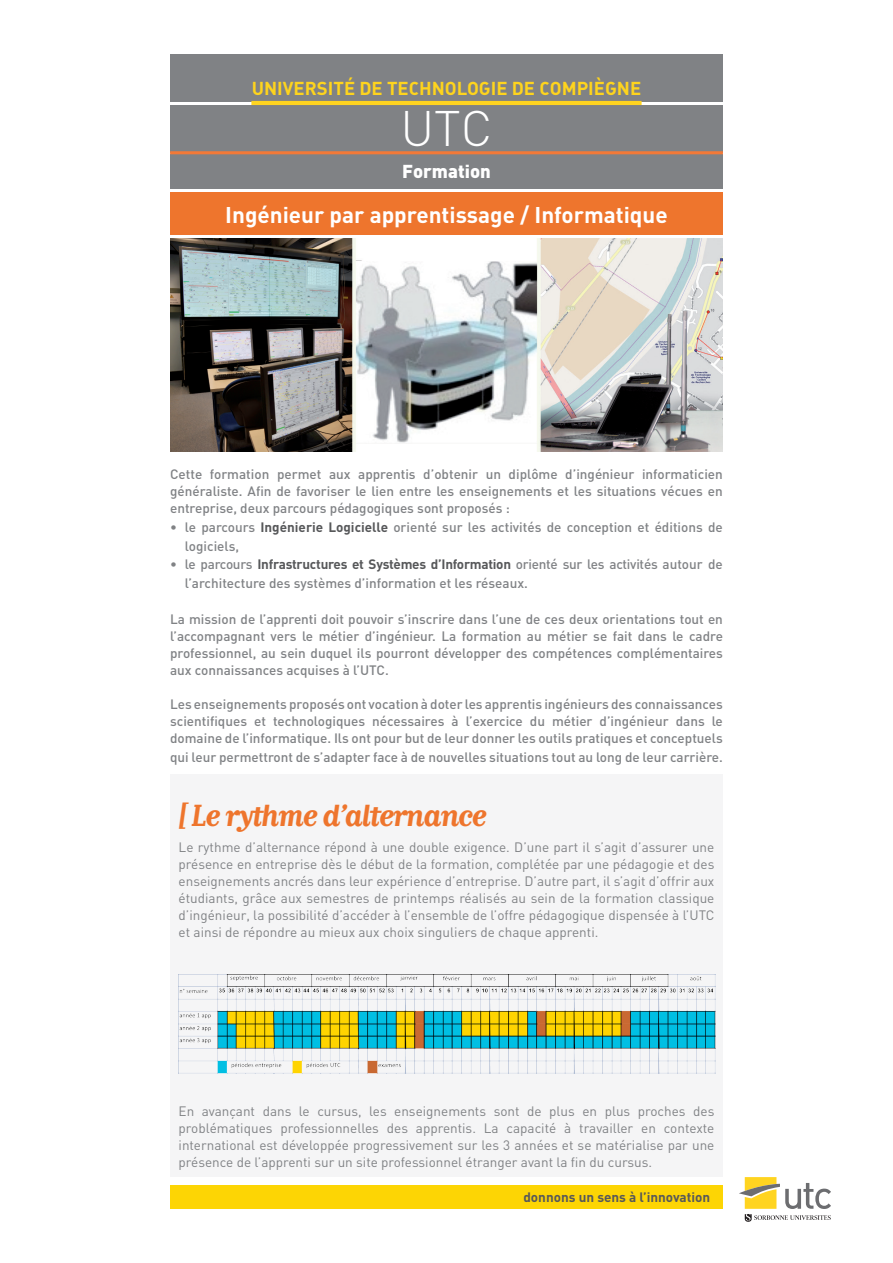
<style>
.page{position:relative;width:893px;height:1263px;background:#fff}
.page>*{position:absolute;margin:0;border:0;box-sizing:border-box;transform-origin:0 0}
.t1{font:300 49.2px "DIN";color:#fff}
.courant{font:700 30px "Matrix Script";letter-spacing:-.05em;color:#ee752d}
.t2{font:700 22.5px "DIN";color:#fff}
.t3{font:700 18.45px "DIN";color:#fed41d}
.t4{font:900 18.45px "DIN";color:#fff}
.courant-2{font:500 13.5px/17px "DIN";color:#808285;text-align:justify}
.t5{font:13.5px/17px "DIN";color:#808285;text-align:justify}
.t6{font:700 13.5px "DIN";color:#57585a}
.s1{font-weight:700;color:#57585a}
</style>
<div class="page">
<div style="left:170px;top:775px;width:553px;height:402px;background:#f5f5f6"></div>
<div style="left:170px;top:1185px;width:553px;height:24px;background:#fdd504"></div>
<div style="left:170px;top:54px;width:553px;height:48px;background:#808285"></div>
<div style="left:170px;top:154px;width:553px;height:35px;background:#808285"></div>
<div style="left:170px;top:105px;width:553px;height:48px;background:#808285"></div>
<hr style="left:251px;top:101px;width:391px;height:4px;background:#ffd420">
<hr style="left:170px;top:151px;width:553px;height:3px;background:#f37937">
<div style="left:170px;top:192px;width:553px;height:43px;background:#ee752d"></div>
<svg style="left:739px;top:1177px;width:92px;height:45px"></svg>
<img style="left:170px;top:238px;width:553px;height:213px">
<img style="left:179px;top:974px;width:536px;height:100px">
<h3 class="t3" style="left:252px;top:76px;width:391px">UNIVERSITÉ DE TECHNOLOGIE DE COMPIÈGNE</h3>
<h1 class="t1" style="left:400px;top:98px;width:94px">UTC</h1>
<h3 class="t4" style="left:402px;top:159px;width:90px">Formation</h3>
<h3 class="t2" style="left:225px;top:200px;width:444px">Ingénieur par apprentissage / Informatique</h3>
<p class="courant-2" style="left:170px;top:465px;width:554px">Cette formation permet aux apprentis d’obtenir un diplôme d’ingénieur informaticien généraliste. Afin de favoriser le lien entre les enseignements et les situations vécues en entreprise, deux parcours pédagogiques sont proposés :</p>
<p class="courant-2" style="left:185px;top:517px;width:539px;line-height:18.8px;text-indent:-15px">• le parcours <span class="s1">Ingénierie Logicielle</span> orienté sur les activités de conception et éditions de logiciels,</p>
<p class="courant-2" style="left:185px;top:555px;width:539px;line-height:18.8px;text-indent:-15px">• le parcours <span class="s1">Infrastructures et Systèmes d’Information</span> orienté sur les activités autour de l’architecture des systèmes d’information et les réseaux.</p>
<p class="courant-2" style="left:170px;top:610px;width:554px">La mission de l’apprenti doit pouvoir s’inscrire dans l’une de ces deux orientations tout en l’accompagnant vers le métier d’ingénieur. La formation au métier se fait dans le cadre professionnel, au sein duquel ils pourront développer des compétences complémentaires aux connaissances acquises à l’UTC.</p>
<p class="courant-2" style="left:170px;top:695px;width:554px">Les enseignements proposés ont vocation à doter les apprentis ingénieurs des connaissances scientifiques et technologiques nécessaires à l’exercice du métier d’ingénieur dans le domaine de l’informatique. Ils ont pour but de leur donner les outils pratiques et conceptuels</p>
<p class="courant-2" style="left:170px;top:748px;width:554px">qui leur permettront de s’adapter face à de nouvelles situations tout au long de leur carrière.</p>
<p class="courant" style="left:179px;top:797px;width:310px">[ Le rythme d’alternance</p>
<p class="t5" style="left:179px;top:838px;width:537px">Le rythme d’alternance répond à une double exigence. D’une part il s’agit d’assurer une présence en entreprise dès le début de la formation, complétée par une pédagogie et des enseignements ancrés dans leur expérience d’entreprise. D’autre part, il s’agit d’offrir aux étudiants, grâce aux semestres de printemps réalisés au sein de la formation classique d’ingénieur, la possibilité d’accéder à l’ensemble de l’offre pédagogique dispensée à l’UTC et ainsi de répondre au mieux aux choix singuliers de chaque apprenti.</p>
<p class="t5" style="left:179px;top:1103px;width:537px">En avançant dans le cursus, les enseignements sont de plus en plus proches des problématiques professionnelles des apprentis. La capacité à travailler en contexte international est développée progressivement sur les 3 années et se matérialise par une présence de l’apprenti sur un site professionnel étranger avant la fin du cursus.</p>
<p class="t6" style="left:523px;top:1188px;width:188px">donnons un sens à l’innovation</p>
</div>
